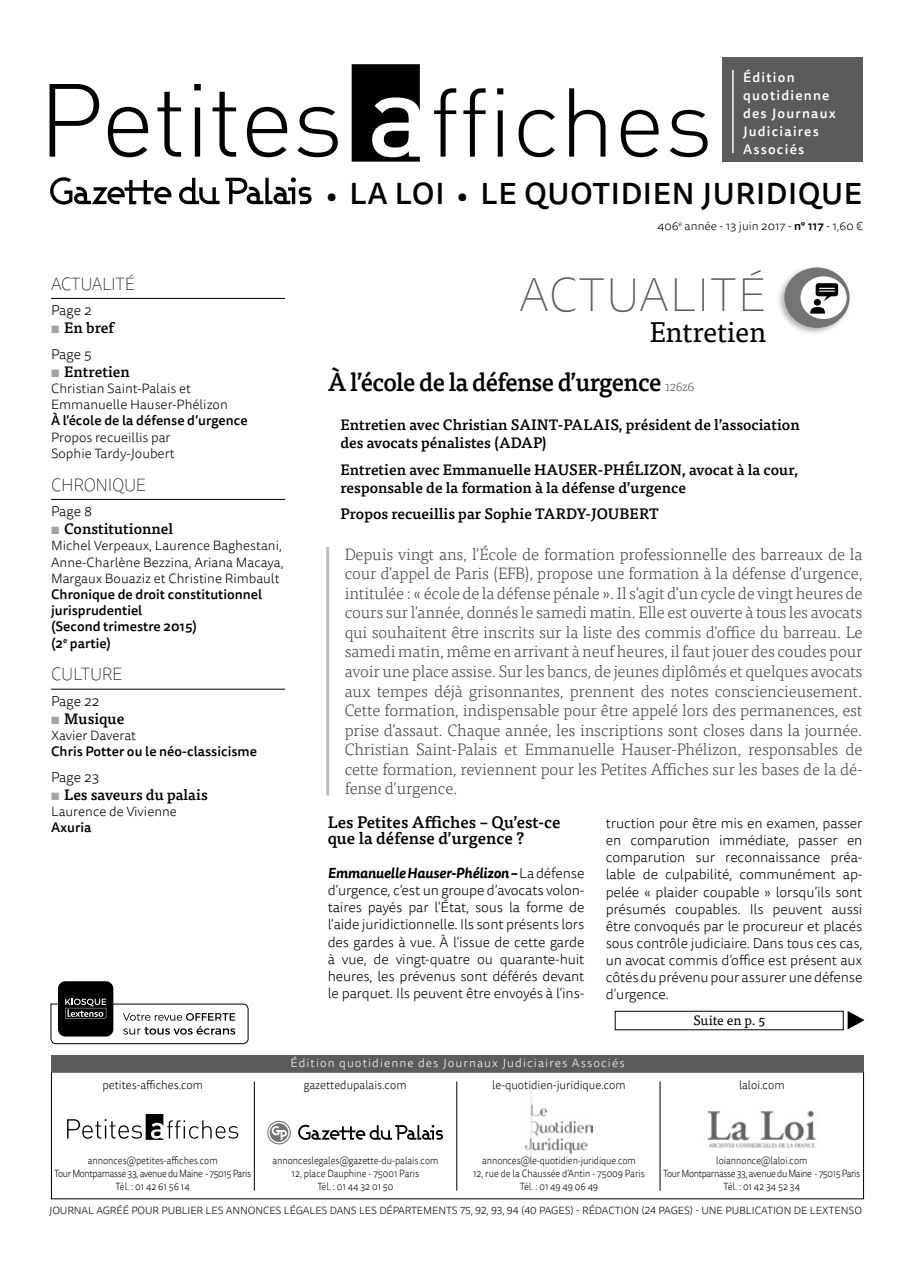
<style>
.page{position:relative;width:915px;height:1263px;background:#fff}
.page>*{position:absolute;margin:0;border:0;box-sizing:border-box;transform-origin:0 0}
.t1{font:100 48px "Tisa Sans OT";letter-spacing:.01em;color:#5b5b5b}
.t2{font:500 30px "Tisa Sans OT";letter-spacing:.02em;color:#000}
.t3{font:28.5px "Tisa OT";letter-spacing:-.01em;color:#000}
.t4{font:500 25.5px "Tisa OT";letter-spacing:-.03em;color:#000;scale:.95 1}
.t5{font:100 18px "Tisa Sans OT";letter-spacing:-.02em;color:#000;scale:.95 1}
.t6{font:300 16.5px/19.5px "Tisa OT";letter-spacing:-.01em;color:#444443;text-align:justify}
.t7{font:500 16.5px/16.5px "Tisa OT";color:#000}
.t8{font:500 15px/18px "Tisa OT";color:#000}
.t9{font:300 14.25px/17.1px "Tisa Sans OT";letter-spacing:-.01em;color:#000;text-align:justify}
.t10{font:300 13.5px/16.2px "Tisa Sans OT";color:#000}
.t11{font:500 13.5px/16.2px "Tisa Sans OT";color:#000}
.t12{font:500 13.5px/18px "Tisa Sans OT";letter-spacing:.09em;color:#fff}
.t13{font:13.5px "Tisa OT";color:#000}
.t14{font:300 12px "Tisa Sans OT";color:#000;scale:.95 1}
.t15{font:300 12px "Tisa Sans OT";letter-spacing:.09em;color:#fff}
.t16{font:300 12px "Tisa Sans OT";color:#000}
.t17{font:300 10.5px/12.6px "Tisa Sans OT";letter-spacing:-.04em;color:#000;text-align:center;scale:.88 1}
.t18{font:300 10.5px/12.6px "Tisa Sans OT";letter-spacing:-.01em;color:#000;text-align:center;scale:.88 1}
.t19{font:300 10.5px "Tisa Sans OT";letter-spacing:-.01em;color:#000}
.s1{font-weight:700;color:#a2a3a3}
.s2{font-size:27px}
.s3{font-weight:500}
.s4{font-weight:300;font-size:13.5px;color:#5b5b5b}
.s5{font-weight:700;font-style:italic}
</style>
<div class="page">
<div style="left:721px;top:58px;width:140px;height:104px;background:#5b5b5b"></div>
<hr style="left:732px;top:70px;width:1px;height:83px;background:#fff">
<svg style="left:50px;top:84px;width:49px;height:73px"></svg>
<svg style="left:108px;top:107px;width:40px;height:50px"></svg>
<svg style="left:157px;top:92px;width:24px;height:65px"></svg>
<svg style="left:194px;top:84px;width:7px;height:73px"></svg>
<svg style="left:212px;top:92px;width:24px;height:65px"></svg>
<svg style="left:247px;top:107px;width:40px;height:50px"></svg>
<svg style="left:297px;top:107px;width:40px;height:50px"></svg>
<svg style="left:351px;top:64px;width:68px;height:98px"></svg>
<svg style="left:434px;top:88px;width:22px;height:69px"></svg>
<svg style="left:463px;top:88px;width:22px;height:69px"></svg>
<svg style="left:497px;top:88px;width:6px;height:69px"></svg>
<svg style="left:518px;top:110px;width:36px;height:47px"></svg>
<svg style="left:569px;top:88px;width:36px;height:69px"></svg>
<svg style="left:620px;top:110px;width:38px;height:47px"></svg>
<svg style="left:669px;top:110px;width:38px;height:47px"></svg>
<svg style="left:50px;top:177px;width:121px;height:28px"></svg>
<svg style="left:179px;top:178px;width:40px;height:26px"></svg>
<svg style="left:225px;top:177px;width:86px;height:27px"></svg>
<img style="left:525px;top:1091px;width:67px;height:65px">
<svg style="left:67px;top:1114px;width:171px;height:26px"></svg>
<img style="left:707px;top:1110px;width:110px;height:38px">
<hr style="left:659px;top:1081px;width:1px;height:110px;background:#000">
<hr style="left:456px;top:1081px;width:1px;height:110px;background:#000">
<hr style="left:254px;top:1081px;width:1px;height:110px;background:#000">
<svg style="left:269px;top:1123px;width:19px;height:19px"></svg>
<svg style="left:298px;top:1125px;width:145px;height:15px"></svg>
<svg style="left:271px;top:1126px;width:16px;height:14px"></svg>
<div style="left:267px;top:1121px;width:24px;height:23px;border:1px solid #747473;border-radius:50%"></div>
<div style="left:51px;top:1055px;width:812px;height:16px;background:#5b5b5b"></div>
<div style="left:58px;top:981px;width:55px;height:55px;background:#000;border-radius:7px"></div>
<svg style="left:50px;top:999px;width:199px;height:45px"></svg>
<div style="left:614px;top:1011px;width:229px;height:19px;border:1px solid #000"></div>
<svg style="left:847px;top:1011px;width:17px;height:18px"></svg>
<hr style="left:51px;top:298px;width:234px;height:1px;background:#000">
<hr style="left:51px;top:499px;width:234px;height:1px;background:#000">
<hr style="left:51px;top:689px;width:234px;height:1px;background:#000">
<img style="left:779px;top:268px;width:71px;height:65px">
<div style="left:784px;top:267px;width:65px;height:61px;background:#747473;border-radius:50%"></div>
<div style="left:800px;top:276px;width:46px;height:43px;background:#fff;border-radius:50%"></div>
<svg style="left:810px;top:307px;width:14px;height:7px"></svg>
<div style="left:813px;top:299px;width:7px;height:7px;background:#000;border-radius:50%"></div>
<svg style="left:815px;top:283px;width:22px;height:18px"></svg>
<hr style="left:326px;top:547px;width:3px;height:248px;background:#b9baba">
<p class="t5" style="left:51px;top:273px;width:63px">ACTUALITÉ</p>
<p class="t9" style="left:51px;top:303px;width:42px">Page 2</p>
<p class="t8" style="left:51px;top:319px;width:64px"><span class="s1">▪</span> En bref</p>
<p class="t9" style="left:51px;top:346px;width:42px">Page 5</p>
<p class="t8" style="left:51px;top:363px;width:80px"><span class="s1">▪</span> Entretien</p>
<p class="t10" style="left:51px;top:381px;width:178px">Christian Saint-Palais et<br>Emmanuelle Hauser-Phélizon</p>
<p class="t11" style="left:51px;top:413px;width:198px">À l’école de la défense d’urgence</p>
<p class="t10" style="left:51px;top:430px;width:125px">Propos recueillis par<br>Sophie Tardy-Joubert</p>
<p class="t5" style="left:51px;top:474px;width:101px">CHRONIQU E</p>
<p class="t9" style="left:51px;top:503px;width:42px">Page 8</p>
<p class="t8" style="left:51px;top:520px;width:124px"><span class="s1">▪</span> Constitutionnel</p>
<p class="t10" style="left:51px;top:538px;width:234px">Michel Verpeaux, Laurence Baghestani,<br>Anne-Charlène Bezzina, Ariana Macaya,<br>Margaux Bouaziz et Christine Rimbault</p>
<p class="t11" style="left:51px;top:587px;width:212px">Chronique de droit constitutionnel jurisprudentiel<br>(Second trimestre 2015)<br>(2<sup>e</sup> partie)</p>
<p class="t5" style="left:51px;top:664px;width:12px">CULTU</p>
<p class="t5" style="left:102px;top:664px;width:23px">RE</p>
<p class="t9" style="left:51px;top:693px;width:50px">Page 22</p>
<p class="t8" style="left:51px;top:710px;width:75px"><span class="s1">▪</span> Musique</p>
<p class="t10" style="left:51px;top:728px;width:86px">Xavier Daverat</p>
<p class="t11" style="left:51px;top:744px;width:207px">Chris Potter ou le néo-classicisme</p>
<p class="t9" style="left:51px;top:769px;width:50px">Page 23</p>
<p class="t8" style="left:51px;top:786px;width:158px"><span class="s1">▪</span> Les saveurs du palais</p>
<p class="t10" style="left:51px;top:804px;width:127px">Laurence de Vivienne</p>
<p class="t11" style="left:51px;top:820px;width:42px">Axuria</p>
<p class="t12" style="left:742px;top:69px;width:94px">Édition quotidienne des Journaux<br>Judiciaires<br>Associés</p>
<h2 class="t2" style="left:326px;top:175px;width:537px"><span class="s2">•</span> LA LOI <span class="s2">•</span> LE QUOTIDIEN JURIDIQUE</h2>
<p class="t16" style="left:657px;top:219px;width:207px">406<sup>e</sup> année - 13 juin 2017 - <span class="s3">n° 117</span> - 1,60 €</p>
<h1 class="t1" style="left:519px;top:267px;width:248px">ACTUALITÉ</h1>
<h3 class="t3" style="left:649px;top:315px;width:118px">Entretien</h3>
<h3 class="t4" style="left:327px;top:366px;width:387px">À l’école de la défense d’urgence <span class="s4">126z6</span></h3>
<p class="t8" style="left:340px;top:416px;width:460px">Entretien avec Christian SAINT-PALAIS, président de l’association des avocats pénalistes (ADAP)</p>
<p class="t8" style="left:340px;top:461px;width:459px">Entretien avec Emmanuelle HAUSER-PHÉLIZON, avocat à la cour, responsable de la formation à la défense d’urgence</p>
<p class="t8" style="left:340px;top:505px;width:320px">Propos recueillis par Sophie TARDY-JOUBERT</p>
<p class="t6" style="left:344px;top:545px;width:519px">Depuis vingt ans, l’École de formation professionnelle des barreaux de la cour d’appel de Paris (EFB), propose une formation à la défense d’urgence, intitulée : « école de la défense pénale ». Il s’agit d’un cycle de vingt heures de cours sur l’année, donnés le samedi matin. Elle est ouverte à tous les avocats qui souhaitent être inscrits sur la liste des commis d’office du barreau. Le samedi matin, même en arrivant à neuf heures, il faut jouer des coudes pour avoir une place assise. Sur les bancs, de jeunes diplômés et quelques avocats aux tempes déjà grisonnantes, prennent des notes consciencieusement.<br>Cette formation, indispensable pour être appelé lors des permanences, est prise d’assaut. Chaque année, les inscriptions sont closes dans la journée.<br>Christian Saint-Palais et Emmanuelle Hauser-Phélizon, responsables de cette formation, reviennent pour les Petites Affiches sur les bases de la dé&shy;fense d’urgence.</p>
<p class="t7" style="left:327px;top:814px;width:234px">Les Petites Affiches – Qu’est-ce que la défense d’urgence ?</p>
<p class="t9" style="left:327px;top:865px;width:258px"><span class="s5">Emmanuelle Hauser-Phélizon –</span> La défense d’urgence, c’est un groupe d’avocats volon&shy;taires payés par l’État, sous la forme de l’aide juridictionnelle. Ils sont présents lors des gardes à vue. À l’issue de cette garde à vue, de vingt-quatre ou quarante-huit heures, les prévenus sont déférés devant le parquet. Ils peuvent être envoyés à l’ins-</p>
<p class="t9" style="left:605px;top:815px;width:258px">truction pour être mis en examen, passer en comparution immédiate, passer en comparution sur reconnaissance préa&shy;lable de culpabilité, communément ap&shy;pelée « plaider coupable » lorsqu’ils sont présumés coupables. Ils peuvent aussi être convoqués par le procureur et placés sous contrôle judiciaire. Dans tous ces cas, un avocat commis d’office est présent aux côtés du prévenu pour assurer une défense d’urgence.</p>
<p class="t13" style="left:693px;top:1013px;width:73px">Suite en p. 5</p>
<p class="t14" style="left:102px;top:1077px;width:107px">petites-affiches.com</p>
<p class="t15" style="left:290px;top:1055px;width:335px">Édition quotidienne des Journaux Judiciaires Associés</p>
<p class="t14" style="left:303px;top:1077px;width:110px">gazettedupalais.com</p>
<p class="t14" style="left:492px;top:1077px;width:142px">le-quotidien-juridique.com</p>
<p class="t14" style="left:738px;top:1077px;width:49px">laloi.com</p>
<p class="t17" style="left:54px;top:1155px;width:225px">annonces@petites-affiches.com<br>Tour Montparnasse 33, avenue du Maine - 75015 Paris<br>Tél. : 01 42 61 56 14</p>
<p class="t18" style="left:272px;top:1155px;width:190px">annonceslegales@gazette-du-palais.com<br>12, place Dauphine - 75001 Paris<br>Tél. : 01 44 32 01 50</p>
<p class="t18" style="left:473px;top:1155px;width:197px">annonces@le-quotidien-juridique.com<br>12, rue de la Chaussée d’Antin - 75009 Paris<br>Tél. : 01 49 49 06 49</p>
<p class="t17" style="left:663px;top:1155px;width:225px">loiannonce@laloi.com<br>Tour Montparnasse 33, avenue du Maine - 75015 Paris<br>Tél. : 01 42 34 52 34</p>
<p class="t19" style="left:49px;top:1204px;width:814px">JOURNAL AGRÉÉ POUR PUBLIER LES ANNONCES LÉGALES DANS LES DÉPARTEMENTS 75, 92, 93, 94 (40 PAGES) - RÉDACTION (24 PAGES) - UNE PUBLICATION DE LEXTENSO</p>
</div>
